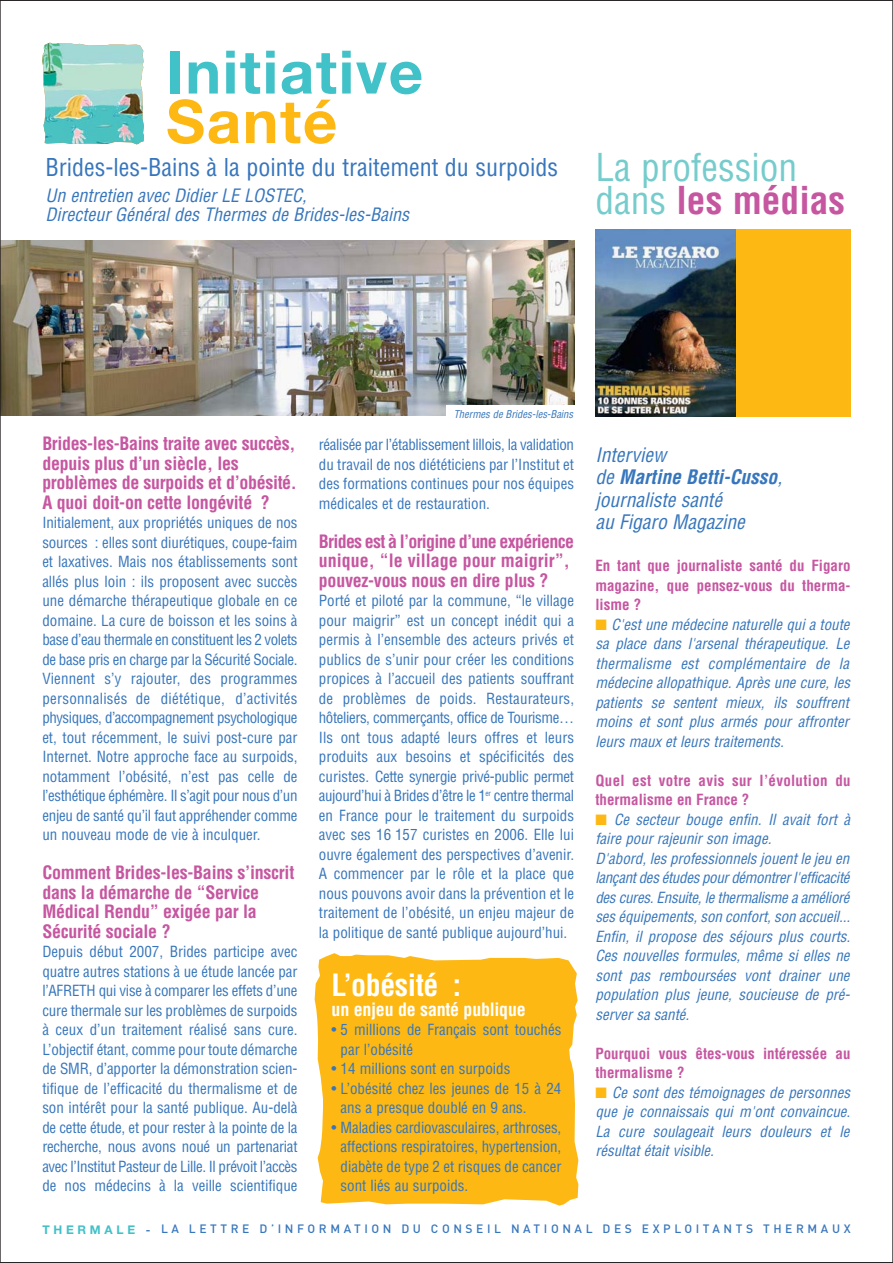
<style>
.page{position:relative;width:893px;height:1263px;background:#fff}
.page>*{position:absolute;margin:0;border:0;box-sizing:border-box;transform-origin:0 0}
.t1{font:700 60px "Helvetica Neue";letter-spacing:.03em;color:#41c1c8}
.t2{font:700 60px "Helvetica Neue";letter-spacing:.03em;color:#fdb813}
.t3{font:condensed 37.5px/33px "Helvetica";color:#76cccc}
.t4{font:700 condensed 30px "Helvetica";letter-spacing:-.015em;color:#fff}
.t5{font:condensed 24px "Helvetica";color:#3776bc}
.t6{font:italic condensed 19.5px/22.5px "Helvetica";color:#3776bc}
.t7{font:700 condensed 18px/19.5px "Helvetica";letter-spacing:-.015em;color:#c656a0}
.t8{font:italic condensed 18px/19.5px "Helvetica";color:#3776bc}
.t9{font:700 condensed 18px "Helvetica";letter-spacing:-.015em;color:#fff}
.t10{font:condensed 15px/19.5px "Helvetica";color:#3776bc;text-align:justify}
.t11{font:italic condensed 15px/19.5px "Helvetica";color:#3776bc;text-align:justify}
.t12{font:700 condensed 15px/19.5px "Helvetica";color:#c656a0;text-align:justify}
.t13{font:700 condensed 15px/19.5px "Helvetica";letter-spacing:.02em;color:#c656a0}
.t14{font:500 12px "DIN";letter-spacing:.3em;color:#3776bc}
.t15{font:italic condensed 10.5px "Helvetica";color:#3776bc}
.s1{font-weight:700;color:#c656a0}
.s2{font-weight:700}
.s3{color:#fdb813}
.s4{font-family:"Helvetica Neue";font-weight:700;color:#41c1c8}
.s5{font-family:"Helvetica Neue"}
</style>
<div class="page">
<svg style="left:314px;top:953px;width:264px;height:253px;fill:#fdb813"></svg>
<img style="left:42px;top:43px;width:102px;height:101px">
<img style="left:2px;top:241px;width:572px;height:175px">
<div style="left:595px;top:230px;width:255px;height:187px;background:#fdb813"></div>
<img style="left:595px;top:230px;width:140px;height:187px">
<div style="left:446px;top:406px;width:135px;height:18px;background:#fff"></div>
<h1 class="t1" style="left:166px;top:51px;width:258px">Initiative</h1>
<h1 class="t2" style="left:166px;top:100px;width:173px">Santé</h1>
<h3 class="t5" style="left:45px;top:158px;width:514px">Brides-les-Bains à la pointe du traitement du surpoids</h3>
<p class="t8" style="left:45px;top:187px;width:369px">Un entretien avec Didier LE LOSTEC,<br>Directeur Général des Thermes de Brides-les-Bains</p>
<h2 class="t3" style="left:595px;top:154px;width:251px">La profession dans <span class="s1">les médias</span></h2>
<p class="t7" style="left:42px;top:436px;width:256px">Brides-les-Bains traite avec succès, depuis plus d’un siècle, les problèmes de surpoids et d’obésité.<br>A quoi doit-on cette longévité ?</p>
<p class="t10" style="left:42px;top:514px;width:257px">Initialement, aux propriétés uniques de nos sources : elles sont diurétiques, coupe-faim et laxatives. Mais nos établissements sont allés plus loin : ils proposent avec succès une démarche thérapeutique globale en ce domaine. La cure de boisson et les soins à base d’eau thermale en constituent les 2 volets de base pris en charge par la Sécurité Sociale.<br>Viennent s’y rajouter, des programmes personnalisés de diététique, d’activités physiques, d’accompagnement psychologique et, tout récemment, le suivi post-cure par Internet. Notre approche face au surpoids, notamment l’obésité, n’est pas celle de l’esthétique éphémère. Il s’agit pour nous d’un enjeu de santé qu’il faut appréhender comme un nouveau mode de vie à inculquer.</p>
<p class="t7" style="left:42px;top:865px;width:253px">Comment Brides-les-Bains s’inscrit dans la démarche de “Service<br>Médical Rendu” exigée par la<br>Sécurité sociale ?</p>
<p class="t10" style="left:42px;top:943px;width:257px">Depuis début 2007, Brides participe avec quatre autres stations à ue étude lancée par l’AFRETH qui vise à comparer les effets d’une cure thermale sur les problèmes de surpoids à ceux d’un traitement réalisé sans cure.<br>L’objectif étant, comme pour toute démarche de SMR, d’apporter la démonstration scien&shy;tifique de l’efficacité du thermalisme et de son intérêt pour la santé publique. Au-delà de cette étude, et pour rester à la pointe de la recherche, nous avons noué un partenariat avec l’Institut Pasteur de Lille. Il prévoit l’accès de nos médecins à la veille scientifique</p>
<p class="t15" style="left:453px;top:410px;width:123px">Thermes de Brides-les-Bains</p>
<p class="t10" style="left:319px;top:436px;width:257px">réalisée par l’établissement lillois, la validation du travail de nos diététiciens par l’Institut et des formations continues pour nos équipes médicales et de restauration.</p>
<p class="t7" style="left:319px;top:533px;width:257px">Brides est à l’origine d’une expérience unique, “le village pour maigrir”, pouvez-vous nous en dire plus ?</p>
<p class="t10" style="left:319px;top:592px;width:257px">Porté et piloté par la commune, “le village pour maigrir” est un concept inédit qui a permis à l’ensemble des acteurs privés et publics de s’unir pour créer les conditions propices à l’accueil des patients souffrant de problèmes de poids. Restaurateurs, hôteliers, commerçants, office de Tourisme… Ils ont tous adapté leurs offres et leurs produits aux besoins et spécificités des curistes. Cette synergie privé-public permet aujourd’hui à Brides d’être le 1<sup>er</sup> centre thermal en France pour le traitement du surpoids avec ses 16 157 curistes en 2006. Elle lui ouvre également des perspectives d’avenir.<br>A commencer par le rôle et la place que nous pouvons avoir dans la prévention et le traitement de l’obésité, un enjeu majeur de la politique de santé publique aujourd’hui.</p>
<h3 class="t4" style="left:331px;top:974px;width:131px">L’obésité :</h3>
<p class="t9" style="left:331px;top:1002px;width:196px">un enjeu de santé publique</p>
<p class="t10" style="left:340px;top:1021px;width:222px;text-indent:-9px">• 5 millions de Français sont touchés par l’obésité</p>
<p class="t10" style="left:331px;top:1060px;width:180px">• 14 millions sont en surpoids</p>
<p class="t10" style="left:340px;top:1080px;width:222px;text-indent:-9px">• L’obésité chez les jeunes de 15 à 24 ans a presque doublé en 9 ans.</p>
<p class="t10" style="left:340px;top:1119px;width:222px;text-indent:-9px">• Maladies cardiovasculaires, arthroses, affections respiratoires, hypertension, diabète de type 2 et risques de cancer sont liés au surpoids.</p>
<h3 class="t6" style="left:595px;top:445px;width:192px">Interview<br>de <span class="s2">Martine Betti-Cusso</span>, journaliste santé<br>au Figaro Magazine</h3>
<p class="t12" style="left:595px;top:557px;width:257px">En tant que journaliste santé du Figaro magazine, que pensez-vous du therma&shy;lisme ?</p>
<p class="t11" style="left:595px;top:616px;width:259px"><span class="s3">■</span> C'est une médecine naturelle qui a toute sa place dans l'arsenal thérapeutique. Le thermalisme est complémentaire de la médecine allopathique. Après une cure, les patients se sentent mieux, ils souffrent moins et sont plus armés pour affronter leurs maux et leurs traitements.</p>
<p class="t13" style="left:595px;top:772px;width:257px">Quel est votre avis sur l’évolution du thermalisme en France ?</p>
<p class="t11" style="left:595px;top:811px;width:259px;text-align:left"><span class="s3">■</span> Ce secteur bouge enfin. Il avait fort à faire pour rajeunir son image.<br>D'abord,les professionnels jouentle jeu en lançantdes études pourdémontrerl'efficacité des cures.Ensuite,le thermalisme a amélioré ses équipements,son confort,son accueil...<br>Enfin, il propose des séjours plus courts.<br>Ces nouvelles formules, même si elles ne sont pas remboursées vont drainer une population plus jeune, soucieuse de pré&shy;server sa santé.</p>
<p class="t12" style="left:595px;top:1045px;width:257px">Pourquoi vous êtes-vous intéressée au thermalisme ?</p>
<p class="t11" style="left:595px;top:1084px;width:259px"><span class="s3">■</span> Ce sont des témoignages de personnes que je connaissais qui m'ont convaincue.<br>La cure soulageait leurs douleurs et le résultat était visible.</p>
<p class="t14" style="left:42px;top:1224px;width:809px"><span class="s4">THERMALE</span> <span class="s5">-</span> LA LETTRE D’INFORMATION DU CONSEIL NATIONAL DES EXPLOITANTS THERMAUX</p>
</div>
